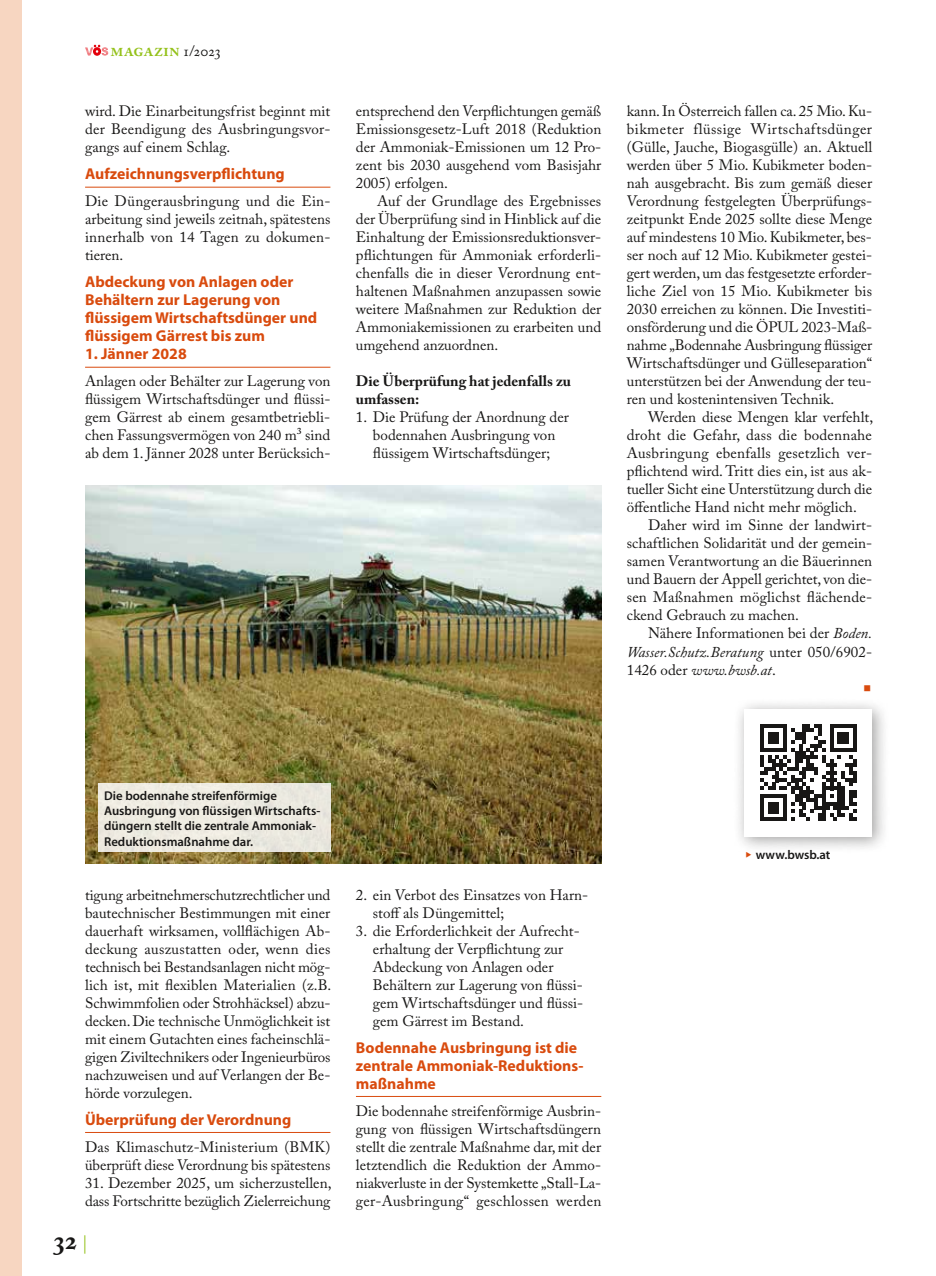
<style>
.page{position:relative;width:936px;height:1276px;background:#fff}
.page>*{position:absolute;margin:0;border:0;box-sizing:border-box;transform-origin:0 0}
.t1{font:700 27px "Adobe Caslon Pro";color:#181716}
.t2{font:600 18px "Adobe Caslon Pro";letter-spacing:.015em;color:#94c11a}
.t3{font:700 15.75px/18px "Myriad Pro";color:#d94b0e}
.t4{font:15px/18px "Adobe Caslon Pro";color:#181716;text-align:justify}
.t5{font:700 15px/18px "Adobe Caslon Pro";color:#181716}
.t6{font:600 12.75px/15.3px "Myriad Pro";color:#181716}
.s1{font-weight:400;font-size:15px;color:#181716}
.s2{font-style:italic}
.s3{font-weight:400;font-size:18px;color:#94c11a}
.s4{color:#d94b0e}
</style>
<div class="page">
<div style="left:0;top:0;width:21px;height:1276px;background:#f7d6c1"></div>
<svg style="left:85px;top:45px;width:23px;height:11px"></svg>
<hr style="left:85px;top:187px;width:245px;height:1px;background:#d94b0e">
<hr style="left:85px;top:367px;width:245px;height:1px;background:#d94b0e">
<hr style="left:85px;top:1132px;width:245px;height:1px;background:#d94b0e">
<hr style="left:356px;top:1096px;width:245px;height:1px;background:#d94b0e">
<img style="left:85px;top:485px;width:516px;height:378px">
<div style="left:98px;top:783px;width:232px;height:69px;background:#edeae1"></div>
<div style="left:732px;top:697px;width:157px;height:157px;background:#181716;opacity:.4"></div>
<div style="left:744px;top:709px;width:128px;height:127px;background:#fff"></div>
<svg style="left:760px;top:724px;width:96px;height:97px"></svg>
<p class="t2" style="left:110px;top:39px;width:112px">Magazin <span class="s1">1/2023</span></p>
<p class="t4" style="left:85px;top:102px;width:247px">wird. Die Einarbeitungsfrist beginnt mit der Beendigung des Ausbringungsvor&shy;gangs auf einem Schlag.</p>
<p class="t3" style="left:85px;top:165px;width:201px">Aufzeichnungsverpflichtung</p>
<p class="t4" style="left:85px;top:192px;width:247px">Die Düngerausbringung und die Ein&shy;arbeitung sind jeweils zeitnah, spätestens innerhalb von 14 Tagen zu dokumen&shy;tieren.</p>
<p class="t3" style="left:85px;top:273px;width:234px">Abdeckung von Anlagen oder<br>Behältern zur Lagerung von flüssigem Wirtschaftsdünger und flüssigem Gärrest bis zum</p>
<p class="t3" style="left:85px;top:345px;width:103px">1. Jänner 2028</p>
<p class="t4" style="left:85px;top:372px;width:247px">Anlagen oder Behälter zur Lagerung von flüssigem Wirtschaftsdünger und flüssi&shy;gem Gärrest ab einem gesamtbetriebli&shy;chen Fassungsvermögen von 240 m³ sind ab dem 1. Jänner 2028 unter Berücksich-</p>
<p class="t4" style="left:356px;top:102px;width:247px">entsprechend den Verpflichtungen gemäß Emissionsgesetz-Luft 2018 (Reduktion der Ammoniak-Emissionen um 12 Pro&shy;zent bis 2030 ausgehend vom Basisjahr 2005) erfolgen.</p>
<p class="t4" style="left:356px;top:192px;width:247px;text-indent:21px">Auf der Grundlage des Ergebnisses der Überprüfung sind in Hinblick auf die Einhaltung der Emissionsreduktionsver&shy;pflichtungen für Ammoniak erforderli&shy;chenfalls die in dieser Verordnung ent&shy;haltenen Maßnahmen anzupassen sowie weitere Maßnahmen zur Reduktion der Ammoniakemissionen zu erarbeiten und umgehend anzuordnen.</p>
<p class="t5" style="left:356px;top:372px;width:217px">Die Überprüfung hat jedenfalls zu umfassen:</p>
<p class="t4" style="left:356px;top:408px;width:214px;text-align:center">1. Die Prüfung der Anordnung der bodennahen Ausbringung von flüssigem Wirtschaftsdünger;</p>
<p class="t4" style="left:626px;top:102px;width:247px">kann. In Österreich fallen ca. 25 Mio. Ku&shy;bikmeter flüssige Wirtschaftsdünger (Gülle, Jauche, Biogasgülle) an. Aktuell werden über 5 Mio. Kubikmeter boden&shy;nah ausgebracht. Bis zum gemäß dieser Verordnung festgelegten Überprüfungs&shy;zeitpunkt Ende 2025 sollte diese Menge auf mindestens 10 Mio. Kubikmeter, bes&shy;ser noch auf 12 Mio. Kubikmeter gestei&shy;gert werden, um das festgesetzte erforder&shy;liche Ziel von 15 Mio. Kubikmeter bis 2030 erreichen zu können. Die Investiti&shy;onsförderung und die ÖPUL 2023-Maß&shy;nahme „Bodennahe Ausbringung flüssiger Wirtschaftsdünger und Gülleseparation“ unterstützen bei der Anwendung der teu&shy;ren und kostenintensiven Technik.</p>
<p class="t4" style="left:626px;top:408px;width:248px;text-indent:21px">Werden diese Mengen klar verfehlt, droht die Gefahr, dass die bodennahe Ausbringung ebenfalls gesetzlich ver&shy;pflichtend wird. Tritt dies ein, ist aus ak&shy;tueller Sicht eine Unterstützung durch die öffentliche Hand nicht mehr möglich.</p>
<p class="t4" style="left:626px;top:516px;width:247px;text-indent:21px">Daher wird im Sinne der landwirt&shy;schaftlichen Solidarität und der gemein&shy;samen Verantwortung an die Bäuerinnen und Bauern der Appell gerichtet, von die&shy;sen Maßnahmen möglichst flächende&shy;ckend Gebrauch zu machen.</p>
<p class="t4" style="left:626px;top:624px;width:247px;text-indent:21px">Nähere Informationen bei der <span class="s2">Boden.<br>Wasser.Schutz.Beratung</span> unter 050/6902- 1426 oder <span class="s2">www.bwsb.at</span>.</p>
<p class="t6" style="left:104px;top:788px;width:218px">Die bodennahe streifenförmige Ausbringung von flüssigen Wirtschafts&shy;düngern stellt die zentrale Ammoniak-Reduktionsmaßnahme dar.</p>
<p class="t4" style="left:85px;top:885px;width:248px">tigung arbeitnehmerschutzrechtlicher und bautechnischer Bestimmungen mit einer dauerhaft wirksamen, vollflächigen Ab&shy;deckung auszustatten oder, wenn dies technisch bei Bestandsanlagen nicht mög&shy;lich ist, mit flexiblen Materialien (z.B.<br>Schwimmfolien oder Strohhäcksel) abzu&shy;decken. Die technische Unmöglichkeit ist mit einem Gutachten eines facheinschlä&shy;gigen Ziviltechnikers oder Ingenieurbüros nachzuweisen und auf Verlangen der Be&shy;hörde vorzulegen.</p>
<p class="t3" style="left:85px;top:1110px;width:208px">Überprüfung der Verordnung</p>
<p class="t4" style="left:85px;top:1137px;width:247px">Das Klimaschutz-Ministerium (BMK) überprüft diese Verordnung bis spätestens</p>
<p class="t4" style="left:85px;top:1173px;width:248px">31. Dezember 2025, um sicherzustellen, dass Fortschritte bezüglich Zielerreichung</p>
<h1 class="t1" style="left:54px;top:1224px;width:36px">32 <span class="s3">|</span></h1>
<p class="t4" style="left:373px;top:885px;width:217px;text-indent:-17px">2. ein Verbot des Einsatzes von Harn&shy;stoff als Düngemittel;</p>
<p class="t4" style="left:373px;top:921px;width:212px;text-align:left;text-indent:-17px">3. die Erforderlichkeit der Aufrecht&shy;erhaltung der Verpflichtung zur<br>Abdeckung von Anlagen oder<br>Behältern zur Lagerung von flüssi&shy;gem Wirtschaftsdünger und flüssi&shy;gem Gärrest im Bestand.</p>
<p class="t3" style="left:356px;top:1038px;width:229px">Bodennahe Ausbringung ist die zentrale Ammoniak-Reduktions&shy;maßnahme</p>
<p class="t4" style="left:356px;top:1101px;width:247px">Die bodennahe streifenförmige Ausbrin&shy;gung von flüssigen Wirtschaftsdüngern stellt die zentrale Maßnahme dar, mit der letztendlich die Reduktion der Ammo&shy;niakverluste in der Systemkette „Stall-La&shy;ger-Ausbringung“ geschlossen werden</p>
<p class="t6" style="left:744px;top:847px;width:87px"><span class="s4">◆</span> www.bwsb.at</p>
</div>
